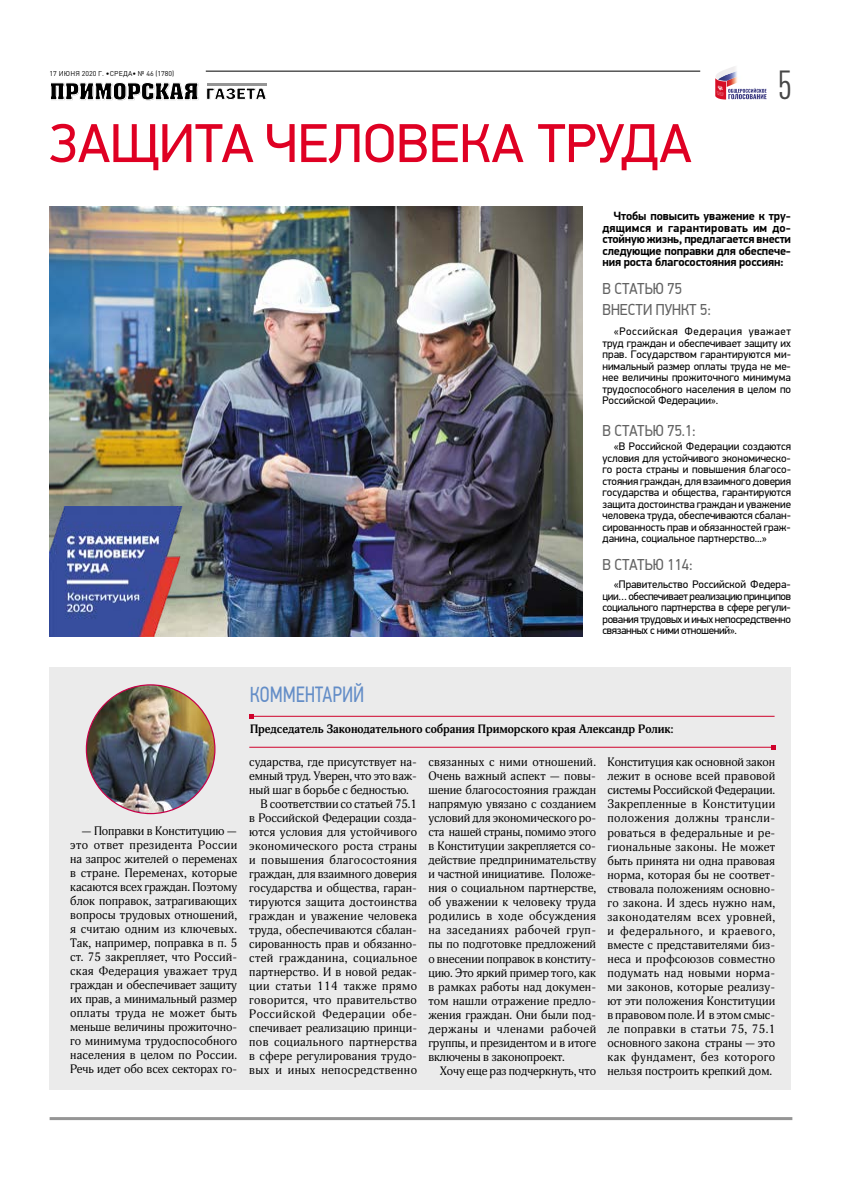
<style>
.page{position:relative;width:842px;height:1191px;background:#fff}
.page>*{position:absolute;margin:0;border:0;box-sizing:border-box;transform-origin:0 0}
.t1{font:55px "PF Din Display Pro";color:#df0023}
.t2{font:condensed 40px "DIN Pro";color:#464646}
.t3{font:22px "PF Din Text Cond Pro";color:#638dc7;scale:.9 1}
.t4{font:16px/21.7px "PF Din Display Pro";color:#636363;scale:.9 1}
.t5{font:12px/14px "Adonis C";letter-spacing:.01em;color:#000;text-align:justify}
.t6{font:700 12px/11.5px "PF Din Display Pro";letter-spacing:-.015em;color:#000;text-align:justify}
.t7{font:12px "Adonis C";letter-spacing:.03em;color:#000}
.t8{font:12px "Adonis C";letter-spacing:.035em;color:#000}
.t9{font:700 12px "Adonis";letter-spacing:-.005em;color:#000}
.t10{font:12px "Adonis C";letter-spacing:-.01em;color:#000}
.t11{font:12px "Adonis C";letter-spacing:.045em;color:#000}
.t12{font:11px/11.5px "PF Din Display Pro";letter-spacing:-.005em;color:#000;text-align:justify}
.t13{font:7px "DIN Pro";color:#000}
</style>
<div class="page">
<hr style="left:50px;top:1117px;width:742px;height:3px;background:#959595">
<hr style="left:206px;top:71px;width:494px;height:1px;background:#000">
<svg style="left:51px;top:82px;width:147px;height:18px"></svg>
<svg style="left:207px;top:88px;width:59px;height:12px"></svg>
<hr style="left:207px;top:83px;width:59px;height:2px;background:#959595">
<svg style="left:715px;top:79px;width:51px;height:20px"></svg>
<img style="left:727px;top:81px;width:15px;height:6px">
<img style="left:718px;top:79px;width:24px;height:2px">
<img style="left:715px;top:66px;width:21px;height:13px">
<img style="left:718px;top:69px;width:20px;height:10px">
<div style="left:50px;top:667px;width:741px;height:423px;background:#ebebeb"></div>
<hr style="left:249px;top:746px;width:524px;height:1px;background:#cf022b">
<svg style="left:771px;top:745px;width:4px;height:4px"></svg>
<hr style="left:252px;top:716px;width:522px;height:1px;background:#cf022b">
<svg style="left:250px;top:714px;width:4px;height:4px"></svg>
<img style="left:50px;top:207px;width:533px;height:429px">
<img style="left:86px;top:685px;width:129px;height:128px;border-radius:64px">
<img style="left:50px;top:507px;width:137px;height:129px">
<p class="t13" style="left:50px;top:68px;width:126px">17 ИЮНЯ 2020 Г. •СРЕДА• № 46 (1780)</p>
<h1 class="t1" style="left:50px;top:111px;width:644px">ЗАЩИТА ЧЕЛОВЕКА ТРУДА</h1>
<h2 class="t2" style="left:778px;top:56px;width:16px">5</h2>
<h3 class="t3" style="left:250px;top:681px;width:129px">КОММЕНТАРИЙ</h3>
<p class="t6" style="left:602px;top:211px;width:190px;text-indent:11px">Чтобы повысить уважение к тру&shy;дящимся и гарантировать им до&shy;стойную жизнь, предлагается внести следующие поправки для обеспече&shy;ния роста благосостояния россиян:</p>
<h3 class="t4" style="left:602px;top:277px;width:122px">В СТАТЬЮ 75<br>ВНЕСТИ ПУНКТ 5:</h3>
<p class="t12" style="left:602px;top:326px;width:190px;text-indent:11px">«Российская Федерация уважает труд граждан и обеспечивает защиту их прав. Государством гарантируются ми&shy;нимальный размер оплаты труда не ме&shy;нее величины прожиточного минимума трудоспособного населения в целом по Российской Федерации».</p>
<h3 class="t4" style="left:602px;top:420px;width:105px">В СТАТЬЮ 75.1:</h3>
<p class="t12" style="left:602px;top:441px;width:190px;text-indent:11px">«В Российской Федерации создаются условия для устойчивого экономическо&shy;го роста страны и повышения благосо&shy;стояния граждан, для взаимного доверия государства и общества, гарантируются защита достоинства граждан и уважение человека труда, обеспечиваются сбалан&shy;сированность прав и обязанностей граж&shy;данина, социальное партнерство...»</p>
<h3 class="t4" style="left:602px;top:553px;width:102px">В СТАТЬЮ 114:</h3>
<p class="t12" style="left:602px;top:579px;width:190px;text-indent:11px">«Правительство Российской Федера&shy;ции… обеспечивает реализацию принципов социального партнерства в сфере регули&shy;рования трудовых и иных непосредственно связанных с ними отношений».</p>
<p class="t5" style="left:70px;top:824px;width:169px;text-indent:11px">— Поправки в Конституцию — это ответ президента России на запрос жителей о переменах в стране. Переменах, которые касаются всех граждан. Поэтому блок поправок, затрагивающих вопросы трудовых отношений, я считаю одним из ключевых.<br>Так, например, поправка в п. 5 ст. 75 закрепляет, что Россий&shy;ская Федерация уважает труд граждан и обеспечивает защиту их прав, а минимальный размер оплаты труда не может быть меньше величины прожиточно&shy;го минимума трудоспособного населения в целом по России.<br>Речь идет обо всех секторах го-</p>
<p class="t9" style="left:250px;top:722px;width:426px">Председатель Законодательного собрания Приморского края Александр Ролик:</p>
<p class="t5" style="left:249px;top:755px;width:169px">сударства, где присутствует на-</p>
<p class="t10" style="left:249px;top:769px;width:169px">емный труд. Уверен, что это важ-</p>
<p class="t5" style="left:249px;top:783px;width:161px">ный шаг в борьбе с бедностью.</p>
<p class="t10" style="left:261px;top:797px;width:158px">В соответствии со статьей 75.1</p>
<p class="t5" style="left:249px;top:811px;width:169px">в Российской Федерации созда-</p>
<p class="t5" style="left:249px;top:825px;width:169px">ются условия для устойчивого</p>
<p class="t5" style="left:249px;top:839px;width:169px">экономического роста страны</p>
<p class="t7" style="left:249px;top:853px;width:169px">и повышения благосостояния</p>
<p class="t5" style="left:249px;top:867px;width:169px">граждан, для взаимного доверия</p>
<p class="t5" style="left:249px;top:881px;width:169px">государства и общества, гаран-</p>
<p class="t5" style="left:249px;top:895px;width:169px">тируются защита достоинства</p>
<p class="t5" style="left:249px;top:909px;width:169px">граждан и уважение человека</p>
<p class="t5" style="left:249px;top:923px;width:169px">труда, обеспечиваются сбалан-</p>
<p class="t5" style="left:249px;top:937px;width:169px">сированность прав и обязанно-</p>
<p class="t8" style="left:249px;top:951px;width:169px">стей гражданина, социальное</p>
<p class="t5" style="left:249px;top:965px;width:169px">партнерство. И в новой редак-</p>
<p class="t8" style="left:249px;top:979px;width:169px">ции статьи 114 также прямо</p>
<p class="t7" style="left:249px;top:993px;width:169px">говорится, что правительство</p>
<p class="t11" style="left:249px;top:1007px;width:169px">Российской Федерации обе-</p>
<p class="t5" style="left:249px;top:1021px;width:169px">спечивает реализацию принци-</p>
<p class="t7" style="left:249px;top:1035px;width:169px">пов социального партнерства</p>
<p class="t5" style="left:249px;top:1049px;width:169px">в сфере регулирования трудо-</p>
<p class="t8" style="left:249px;top:1063px;width:169px">вых и иных непосредственно</p>
<p class="t5" style="left:428px;top:755px;width:169px">связанных с ними отношений.<br>Очень важный аспект — повы&shy;шение благосостояния граждан напрямую увязано с созданием условий для экономического ро&shy;ста нашей страны, помимо этого в Конституции закрепляется со&shy;действие предпринимательству и частной инициативе. Положе&shy;ния о социальном партнерстве, об уважении к человеку труда родились в ходе обсуждения на заседаниях рабочей груп&shy;пы по подготовке предложений о внесении поправок в конститу&shy;цию. Это яркий пример того, как в рамках работы над докумен&shy;том нашли отражение предло&shy;жения граждан. Они были под&shy;держаны и членами рабочей группы, и президентом и в итоге включены в законопроект.</p>
<p class="t5" style="left:440px;top:1063px;width:158px">Хочу еще раз подчеркнуть, что</p>
<p class="t5" style="left:607px;top:755px;width:169px">Конституция как основной закон лежит в основе всей правовой системы Российской Федерации.<br>Закрепленные в Конституции положения должны трансли&shy;роваться в федеральные и ре&shy;гиональные законы. Не может быть принята ни одна правовая норма, которая бы не соответ&shy;ствовала положениям основно&shy;го закона. И здесь нужно нам, законодателям всех уровней, и федерального, и краевого, вместе с представителями биз&shy;неса и профсоюзов совместно подумать над новыми норма&shy;ми законов, которые реализу&shy;ют эти положения Конституции в правовом поле. И в этом смыс&shy;ле поправки в статьи 75, 75.1 основного закона страны — это как фундамент, без которого нельзя построить крепкий дом.</p>
</div>
